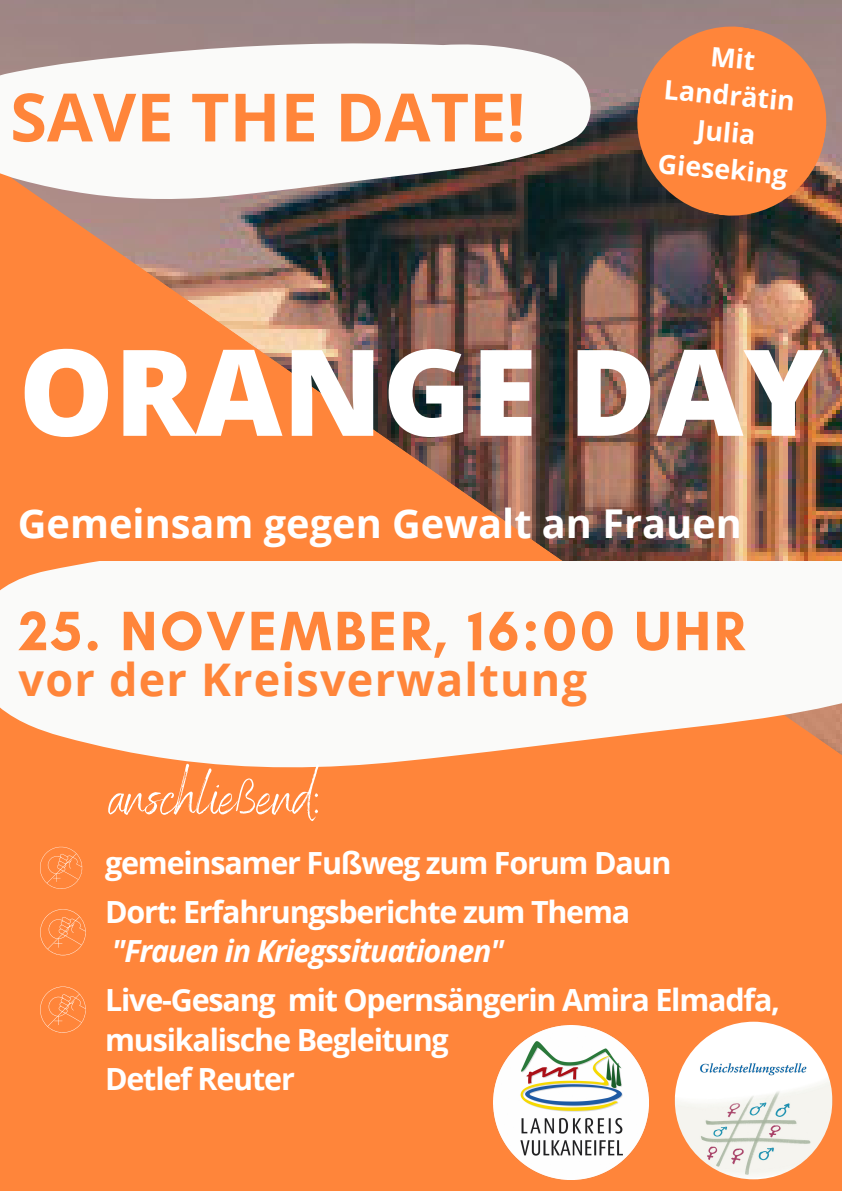
<style>
.page{position:relative;width:842px;height:1191px;background:#fff}
.page>*{position:absolute;margin:0;border:0;box-sizing:border-box;transform-origin:0 0}
.t1{font:800 120px "Open Sans";color:#fff}
.t2{font:700 66.7px "Open Sans";color:#ff853a}
.t3{font:57px "Benedict";color:#fff}
.t4{font:700 56.5px "Glacial Indifference";letter-spacing:.05em;color:#ff853a}
.t5{font:700 45px "Open Sans";letter-spacing:.025em;color:#ff853a}
.t6{font:700 39.7px "Open Sans";color:#fff}
.t7{font:700 30.5px/39.4px "Open Sans";letter-spacing:-.04em;color:#fff}
.t8{font:italic 700 30.5px "Open Sans";letter-spacing:-.04em;color:#fff}
.t9{font:700 26.7px/37px "Open Sans";color:#fff;text-align:center}
</style>
<div class="page">
<div style="left:0;top:0;width:842px;height:157px;background:#9a8485"></div>
<img style="left:0;top:157px;width:842px;height:1033px">
<img style="left:494px;top:1024px;width:154px;height:155px">
<svg style="left:0;top:562px;width:842px;height:208px"></svg>
<svg style="left:0;top:41px;width:594px;height:160px"></svg>
<svg style="left:622px;top:11px;width:220px;height:220px;fill:#ff853a"></svg>
<img style="left:675px;top:1021px;width:157px;height:158px;border-radius:50%">
<svg style="left:38px;top:844px;width:46px;height:46px"></svg>
<svg style="left:38px;top:906px;width:50px;height:51px"></svg>
<svg style="left:38px;top:984px;width:50px;height:50px"></svg>
<h2 class="t2" style="left:10px;top:70px;width:517px">SAVE THE DATE!</h2>
<p class="t9" style="left:669px;top:33px;width:133px;rotate:5deg">Mit<br>Landrätin<br>Julia<br>Gieseking</p>
<h1 class="t1" style="left:19px;top:307px;width:806px">ORANGE DAY</h1>
<h3 class="t6" style="left:18px;top:495px;width:725px">Gemeinsam gegen Gewalt an Frauen</h3>
<h3 class="t4" style="left:19px;top:596px;width:727px">25. NOVEMBER, 16:00 UHR</h3>
<h3 class="t5" style="left:19px;top:648px;width:570px">vor der Kreisverwaltung</h3>
<h3 class="t3" style="left:109px;top:759px;width:210px">anschließend:</h3>
<p class="t7" style="left:105px;top:836px;width:568px;line-height:49.8px">gemeinsamer Fußweg zum Forum Daun<br>Dort: Erfahrungsberichte zum Thema</p>
<p class="t8" style="left:112px;top:929px;width:394px">"Frauen in Kriegssituationen"</p>
<p class="t7" style="left:105px;top:979px;width:676px">Live-Gesang mit Opernsängerin Amira Elmadfa, musikalische Begleitung<br>Detlef Reuter</p>
</div>
